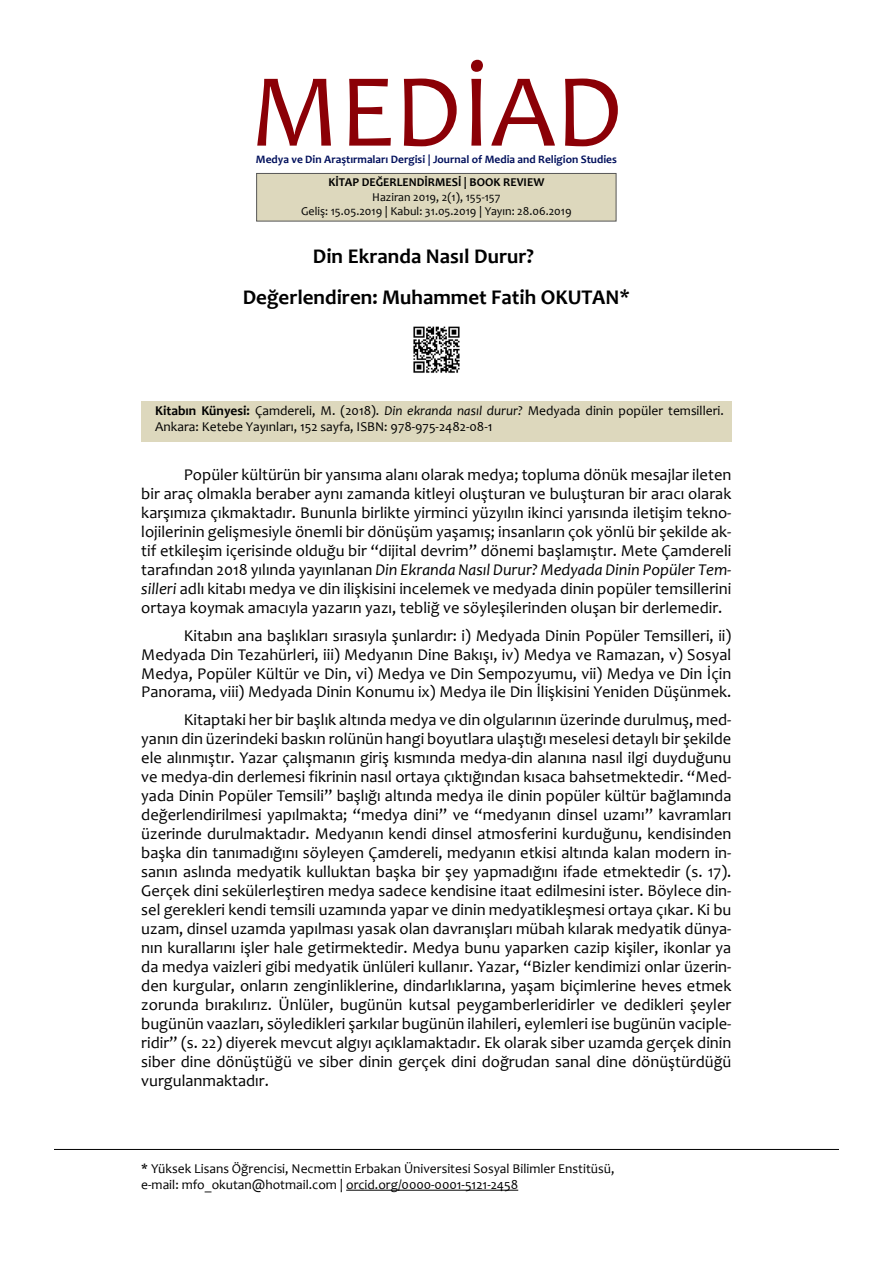
<style>
.page{position:relative;width:893px;height:1263px;background:#fff}
.page>*{position:absolute;margin:0;border:0;box-sizing:border-box;transform-origin:0 0}
.t1{font:105px "Candara";color:#8b0006}
.t2{font:700 21px/40.5px "Candara";color:#000}
.t3{font:16.5px/19px "Candara";color:#000;text-align:justify}
.t4{font:13.5px/16.2px "Candara";color:#000}
.t5{font:12px/14.4px "Candara";color:#000;text-align:center}
.t6{font:700 12px "Candara";color:#000}
.t7{font:700 11.4px "Candara";color:#00105c}
.s1{font-weight:700}
.s2{font-style:italic}
</style>
<div class="page">
<img style="left:413px;top:326px;width:47px;height:47px">
<div style="left:256px;top:173px;width:360px;height:48px;background:#ddd8bd;border:1px solid #575756"></div>
<hr style="left:346px;top:1190px;width:172px;height:1px;background:#000">
<hr style="left:54px;top:1149px;width:785px;height:1px;background:#000">
<div style="left:141px;top:401px;width:590px;height:41px;background:#ddd8bd"></div>
<h1 class="t1" style="left:250px;top:46px;width:375px">MEDİAD</h1>
<p class="t7" style="left:256px;top:153px;width:363px">Medya ve Din Araştırmaları Dergisi | Journal of Media and Religion Studies</p>
<p class="t6" style="left:328px;top:175px;width:217px">KİTAP DEĞERLENDİRMESİ | BOOK REVIEW</p>
<p class="t5" style="left:301px;top:190px;width:272px">Haziran 2019, 2(1), 155-157<br>Geliş: 15.05.2019 | Kabul: 31.05.2019 | Yayın: 28.06.2019</p>
<p class="t2" style="left:243px;top:236px;width:389px;text-indent:70px">Din Ekranda Nasıl Durur?<br>Değerlendiren: Muhammet Fatih OKUTAN*</p>
<p class="t4" style="left:155px;top:402px;width:570px"><span class="s1">Kitabın Künyesi:</span> Çamdereli, M. (2018). <span class="s2">Din ekranda nasıl durur?</span> Medyada dinin popüler temsilleri.<br>Ankara: Ketebe Yayınları, 152 sayfa, ISBN: 978-975-2482-08-1</p>
<p class="t3" style="left:141px;top:465px;width:592px;text-indent:43px">Popüler kültürün bir yansıma alanı olarak medya; topluma dönük mesajlar ileten bir araç olmakla beraber aynı zamanda kitleyi oluşturan ve buluşturan bir aracı olarak karşımıza çıkmaktadır. Bununla birlikte yirminci yüzyılın ikinci yarısında iletişim tekno&shy;lojilerinin gelişmesiyle önemli bir dönüşüm yaşamış; insanların çok yönlü bir şekilde ak&shy;tif etkileşim içerisinde olduğu bir “dijital devrim” dönemi başlamıştır. Mete Çamdereli tarafından 2018 yılında yayınlanan <span class="s2">Din Ekranda Nasıl Durur? Medyada Dinin Popüler Tem&shy;silleri</span> adlı kitabı medya ve din ilişkisini incelemek ve medyada dinin popüler temsillerini ortaya koymak amacıyla yazarın yazı, tebliğ ve söyleşilerinden oluşan bir derlemedir.</p>
<p class="t3" style="left:141px;top:626px;width:592px;text-indent:43px">Kitabın ana başlıkları sırasıyla şunlardır: i) Medyada Dinin Popüler Temsilleri, ii)<br>Medyada Din Tezahürleri, iii) Medyanın Dine Bakışı, iv) Medya ve Ramazan, v) Sosyal Medya, Popüler Kültür ve Din, vi) Medya ve Din Sempozyumu, vii) Medya ve Din İçin Panorama, viii) Medyada Dinin Konumu ix) Medya ile Din İlişkisini Yeniden Düşünmek.</p>
<p class="t3" style="left:141px;top:710px;width:592px;text-indent:43px">Kitaptaki her bir başlık altında medya ve din olgularının üzerinde durulmuş, med&shy;yanın din üzerindeki baskın rolünün hangi boyutlara ulaştığı meselesi detaylı bir şekilde ele alınmıştır. Yazar çalışmanın giriş kısmında medya-din alanına nasıl ilgi duyduğunu ve medya-din derlemesi fikrinin nasıl ortaya çıktığından kısaca bahsetmektedir. “Med&shy;yada Dinin Popüler Temsili” başlığı altında medya ile dinin popüler kültür bağlamında değerlendirilmesi yapılmakta; “medya dini” ve “medyanın dinsel uzamı” kavramları üzerinde durulmaktadır. Medyanın kendi dinsel atmosferini kurduğunu, kendisinden başka din tanımadığını söyleyen Çamdereli, medyanın etkisi altında kalan modern in&shy;sanın aslında medyatik kulluktan başka bir şey yapmadığını ifade etmektedir (s. 17).<br>Gerçek dini sekülerleştiren medya sadece kendisine itaat edilmesini ister. Böylece din&shy;sel gerekleri kendi temsili uzamında yapar ve dinin medyatikleşmesi ortaya çıkar. Ki bu uzam, dinsel uzamda yapılması yasak olan davranışları mübah kılarak medyatik dünya&shy;nın kurallarını işler hale getirmektedir. Medya bunu yaparken cazip kişiler, ikonlar ya da medya vaizleri gibi medyatik ünlüleri kullanır. Yazar, “Bizler kendimizi onlar üzerin&shy;den kurgular, onların zenginliklerine, dindarlıklarına, yaşam biçimlerine heves etmek zorunda bırakılırız. Ünlüler, bugünün kutsal peygamberleridirler ve dedikleri şeyler bugünün vaazları, söyledikleri şarkılar bugünün ilahileri, eylemleri ise bugünün vaciple&shy;ridir” (s. 22) diyerek mevcut algıyı açıklamaktadır. Ek olarak siber uzamda gerçek dinin siber dine dönüştüğü ve siber dinin gerçek dini doğrudan sanal dine dönüştürdüğü vurgulanmaktadır.</p>
<p class="t4" style="left:141px;top:1160px;width:475px">* Yüksek Lisans Öğrencisi, Necmettin Erbakan Üniversitesi Sosyal Bilimler Enstitüsü, e-mail: mfo_okutan@hotmail.com | orcid.org/0000-0001-5121-2458</p>
</div>
